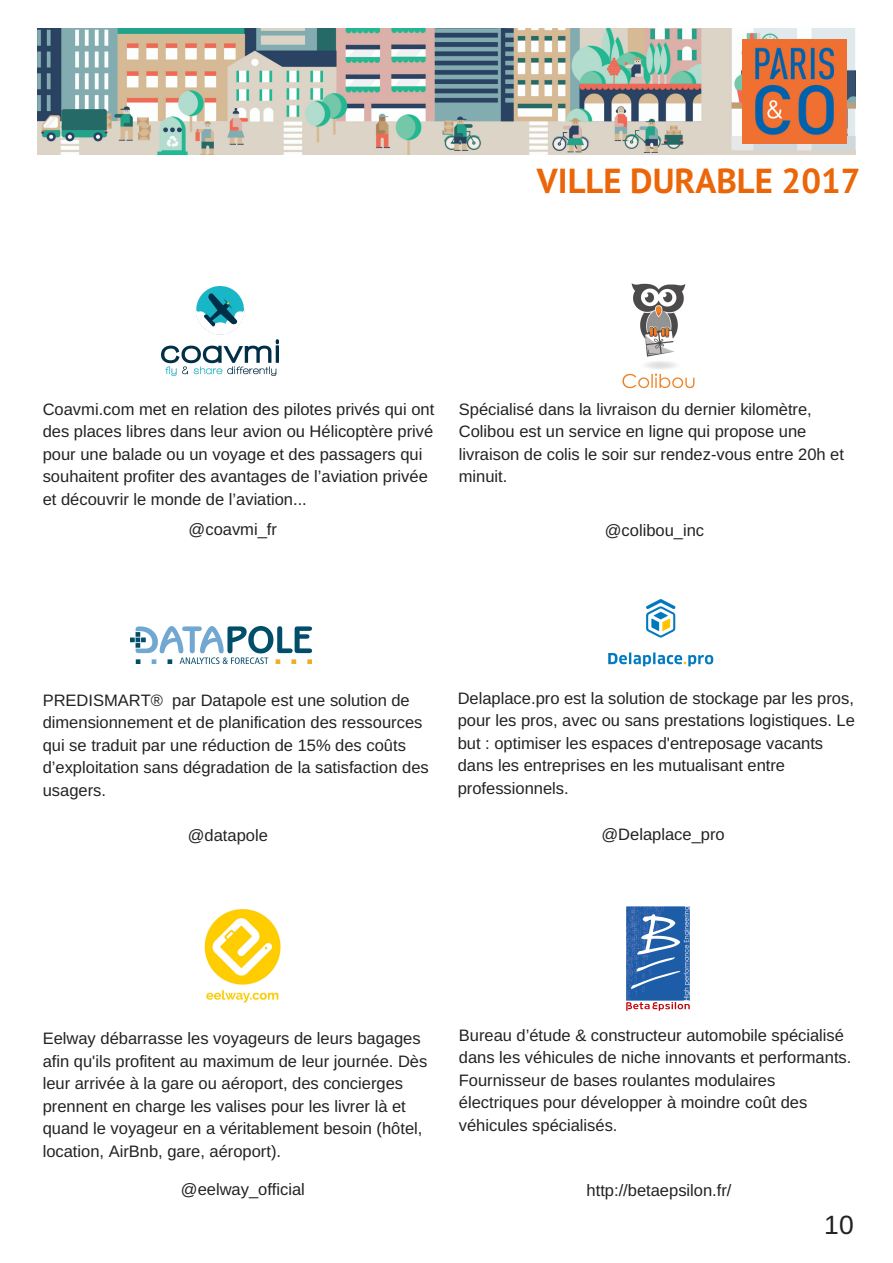
<style>
.page{position:relative;width:893px;height:1263px;background:#fff}
.page>*{position:absolute;margin:0;border:0;box-sizing:border-box;transform-origin:0 0}
.t1{font:700 34.65px "PT Sans";color:#eb6609}
.t2{font:26.4px "Arimo";color:#222}
.t3{font:16.5px/22.5px "Arimo";color:#222}
</style>
<div class="page">
<img style="left:162px;top:287px;width:117px;height:88px">
<img style="left:622px;top:283px;width:73px;height:106px">
<img style="left:130px;top:626px;width:181px;height:37px">
<img style="left:608px;top:599px;width:106px;height:68px">
<img style="left:204px;top:909px;width:77px;height:94px">
<img style="left:626px;top:906px;width:63px;height:105px">
<img style="left:37px;top:28px;width:818px;height:126px">
<img style="left:742px;top:39px;width:104px;height:105px">
<h1 class="t1" style="left:537px;top:158px;width:325px">VILLE DURABLE 2017</h1>
<p class="t3" style="left:43px;top:398px;width:393px">Coavmi.com met en relation des pilotes privés qui ont des places libres dans leur avion ou Hélicoptère privé pour une balade ou un voyage et des passagers qui souhaitent profiter des avantages de l’aviation privée et découvrir le monde de l’aviation...</p>
<p class="t3" style="left:459px;top:398px;width:386px">Spécialisé dans la livraison du dernier kilomètre, Colibou est un service en ligne qui propose une livraison de colis le soir sur rendez-vous entre 20h et minuit.</p>
<p class="t3" style="left:605px;top:519px;width:101px">@colibou_inc</p>
<p class="t3" style="left:189px;top:518px;width:90px">@coavmi_fr</p>
<p class="t3" style="left:43px;top:689px;width:387px">PREDISMART® par Datapole est une solution de dimensionnement et de planification des ressources qui se traduit par une réduction de 15% des coûts d’exploitation sans dégradation de la satisfaction des usagers.</p>
<p class="t3" style="left:188px;top:824px;width:82px">@datapole</p>
<p class="t3" style="left:457px;top:687px;width:398px">Delaplace.pro est la solution de stockage par les pros, pour les pros, avec ou sans prestations logistiques. Le but : optimiser les espaces d'entreposage vacants dans les entreprises en les mutualisant entre professionnels.</p>
<p class="t3" style="left:601px;top:823px;width:125px">@Delaplace_pro</p>
<p class="t3" style="left:43px;top:1027px;width:386px">Eelway débarrasse les voyageurs de leurs bagages afin qu'ils profitent au maximum de leur journée. Dès leur arrivée à la gare ou aéroport, des concierges prennent en charge les valises pour les livrer là et quand le voyageur en a véritablement besoin (hôtel, location, AirBnb, gare, aéroport).</p>
<p class="t3" style="left:459px;top:1024px;width:394px">Bureau d’étude &amp; constructeur automobile spécialisé dans les véhicules de niche innovants et performants.<br>Fournisseur de bases roulantes modulaires électriques pour développer à moindre coût des véhicules spécialisés.</p>
<p class="t3" style="left:181px;top:1178px;width:125px">@eelway_official</p>
<p class="t3" style="left:586px;top:1179px;width:146px">http://betaepsilon.fr/</p>
<h2 class="t2" style="left:824px;top:1210px;width:31px">10</h2>
</div>
